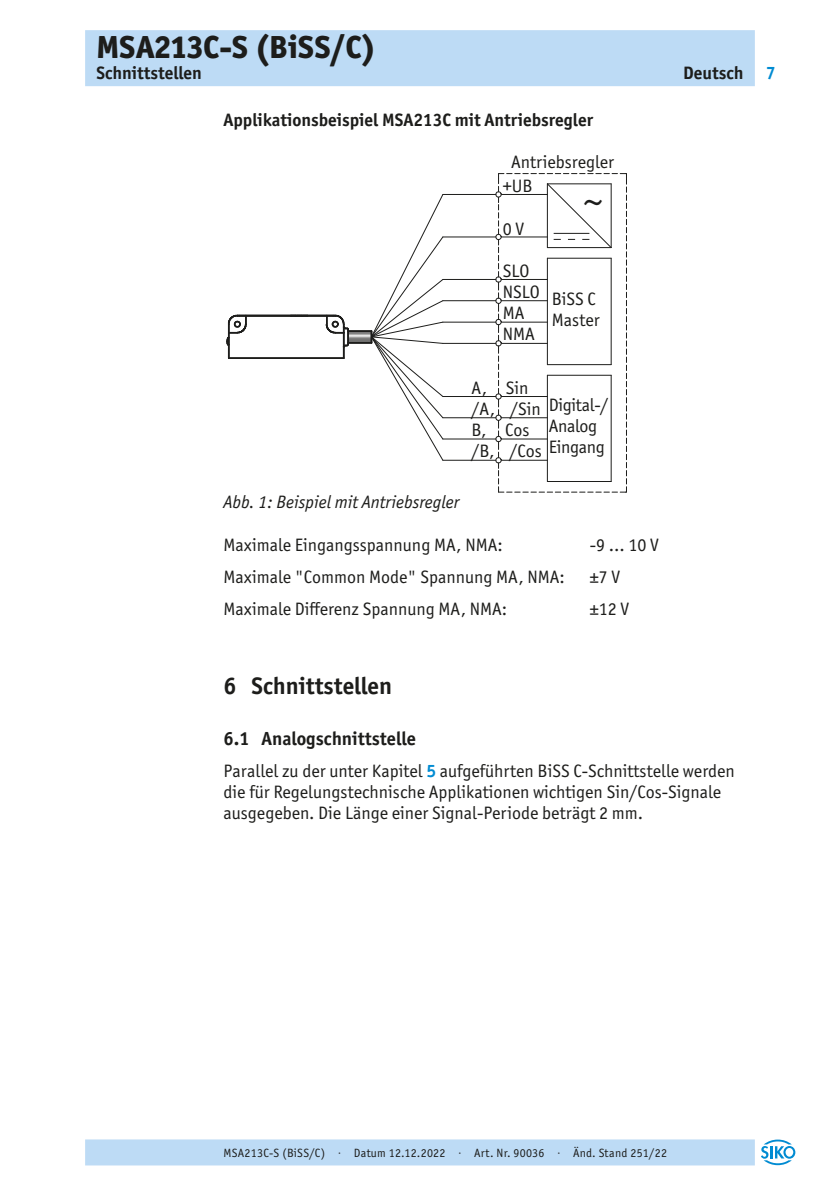
<style>
.page{position:relative;width:840px;height:1191px;background:#fff}
.page>*{position:absolute;margin:0;border:0;box-sizing:border-box;transform-origin:0 0}
._05__Book{font:36px "Officina Sans ITC Pro";color:#1d1d1b}
.t1{font:800 32px "Officina Sans ITC Pro";color:#1d1d1b}
.t2{font:700 24px "Officina Sans ITC Pro";color:#1d1d1b}
.t3{font:700 19px "Officina Sans ITC Pro";color:#1d1d1b}
._03__Fliesstext{font:18px/21px "Officina Sans ITC Pro";color:#1d1d1b}
._05__Book-2{font:18px/21px "Officina Sans ITC Pro";color:#1d1d1b}
._02__Ueberschrift{font:700 18px "Officina Sans ITC Pro";color:#1d1d1b}
.t4{font:italic 18px "Officina Sans ITC Pro";color:#1d1d1b}
._05__Book-3{font:18px/21px "Officina Sans ITC Pro";letter-spacing:-.02em;color:#1d1d1b}
.t5{font:700 18px "Officina Sans ITC Pro";color:#008bd2}
.t6{font:12px "Officina Sans ITC Pro";letter-spacing:.02em;color:#1d1d1b}
.s1{font-weight:700;color:#008bd2}
</style>
<div class="page">
<div style="left:85px;top:30px;width:669px;height:56px;background:#bddbf5"></div>
<div style="left:85px;top:1139px;width:669px;height:26px;background:#bddbf5"></div>
<svg style="left:761px;top:1139px;width:33px;height:26px"></svg>
<img style="left:228px;top:173px;width:399px;height:320px">
<hr style="left:348px;top:330px;width:23px;height:2px;background:#1d1d1b">
<hr style="left:348px;top:342px;width:23px;height:2px;background:#1d1d1b">
<hr style="left:229px;top:357px;width:114px;height:2px;background:#1d1d1b">
<svg style="left:226px;top:314px;width:21px;height:44px"></svg>
<hr style="left:246px;top:315px;width:80px;height:1px;background:#1d1d1b">
<svg style="left:325px;top:314px;width:25px;height:44px"></svg>
<hr style="left:442px;top:396px;width:53px;height:1px;background:#1d1d1b">
<hr style="left:442px;top:438px;width:53px;height:1px;background:#1d1d1b">
<hr style="left:442px;top:343px;width:53px;height:1px;background:#1d1d1b">
<hr style="left:442px;top:322px;width:53px;height:1px;background:#1d1d1b">
<hr style="left:442px;top:279px;width:53px;height:1px;background:#1d1d1b">
<hr style="left:442px;top:194px;width:53px;height:1px;background:#1d1d1b">
<hr style="left:442px;top:460px;width:53px;height:1px;background:#1d1d1b">
<hr style="left:442px;top:417px;width:53px;height:1px;background:#1d1d1b">
<hr style="left:442px;top:300px;width:53px;height:1px;background:#1d1d1b">
<hr style="left:442px;top:236px;width:53px;height:1px;background:#1d1d1b">
<svg style="left:370px;top:193px;width:74px;height:268px"></svg>
<svg style="left:494px;top:173px;width:132px;height:319px"></svg>
<h2 class="t1" style="left:96px;top:26px;width:281px">MSA213C-S (BiSS/C)</h2>
<p class="_02__Ueberschrift" style="left:96px;top:62px;width:107px">Schnittstellen</p>
<p class="_02__Ueberschrift" style="left:682px;top:62px;width:62px">Deutsch</p>
<p class="_02__Ueberschrift" style="left:223px;top:109px;width:370px">Applikationsbeispiel MSA213C mit Antriebsregler</p>
<p class="_05__Book-2" style="left:511px;top:151px;width:105px">Antriebsregler</p>
<p class="_05__Book-2" style="left:502px;top:176px;width:31px">+UB</p>
<p class="_05__Book-2" style="left:502px;top:218px;width:23px">0 V</p>
<p class="_05__Book-2" style="left:502px;top:260px;width:28px">SLO</p>
<p class="_05__Book-2" style="left:502px;top:281px;width:39px">NSLO</p>
<p class="_05__Book-2" style="left:502px;top:302px;width:23px">MA</p>
<p class="_05__Book-2" style="left:502px;top:323px;width:34px">NMA</p>
<p class="_05__Book" style="left:583px;top:180px;width:19px">~</p>
<p class="_05__Book-2" style="left:551px;top:288px;width:49px">BiSS C<br>Master</p>
<p class="_05__Book-2" style="left:471px;top:377px;width:58px">A, Sin</p>
<p class="_05__Book-2" style="left:471px;top:398px;width:71px">/A, /Sin</p>
<p class="_05__Book-2" style="left:471px;top:419px;width:59px">B, Cos</p>
<p class="_05__Book-2" style="left:471px;top:440px;width:72px">/B, /Cos</p>
<p class="_05__Book-3" style="left:548px;top:394px;width:61px">Digital-/<br>Analog<br>Eingang</p>
<p class="t4" style="left:223px;top:491px;width:237px">Abb. 1: Beispiel mit Antriebsregler</p>
<p class="_03__Fliesstext" style="left:223px;top:534px;width:280px">Maximale Eingangsspannung MA, NMA:</p>
<p class="_03__Fliesstext" style="left:589px;top:534px;width:71px">-9 ... 10 V</p>
<p class="_03__Fliesstext" style="left:223px;top:566px;width:342px">Maximale "Common Mode" Spannung MA, NMA:</p>
<p class="_03__Fliesstext" style="left:589px;top:566px;width:32px">±7 V</p>
<p class="_03__Fliesstext" style="left:223px;top:599px;width:285px">Maximale Differenz Spannung MA, NMA:</p>
<p class="_03__Fliesstext" style="left:589px;top:599px;width:41px">±12 V</p>
<p class="t2" style="left:223px;top:671px;width:170px">6 Schnittstellen</p>
<p class="t3" style="left:223px;top:726px;width:193px">6.1 Analogschnittstelle</p>
<p class="_03__Fliesstext" style="left:223px;top:760px;width:512px">Parallel zu der unter Kapitel <span class="s1">5</span> aufgeführten BiSS C-Schnittstelle werden die für Regelungstechnische Applikationen wichtigen Sin/Cos-Signale ausgegeben. Die Länge einer Signal-Periode beträgt 2 mm.</p>
<p class="t5" style="left:765px;top:62px;width:11px">7</p>
<p class="t6" style="left:223px;top:1145px;width:444px">MSA213C-S (BiSS/C) · Datum 12.12.2022 · Art. Nr. 90036 · Änd. Stand 251/22</p>
</div>
